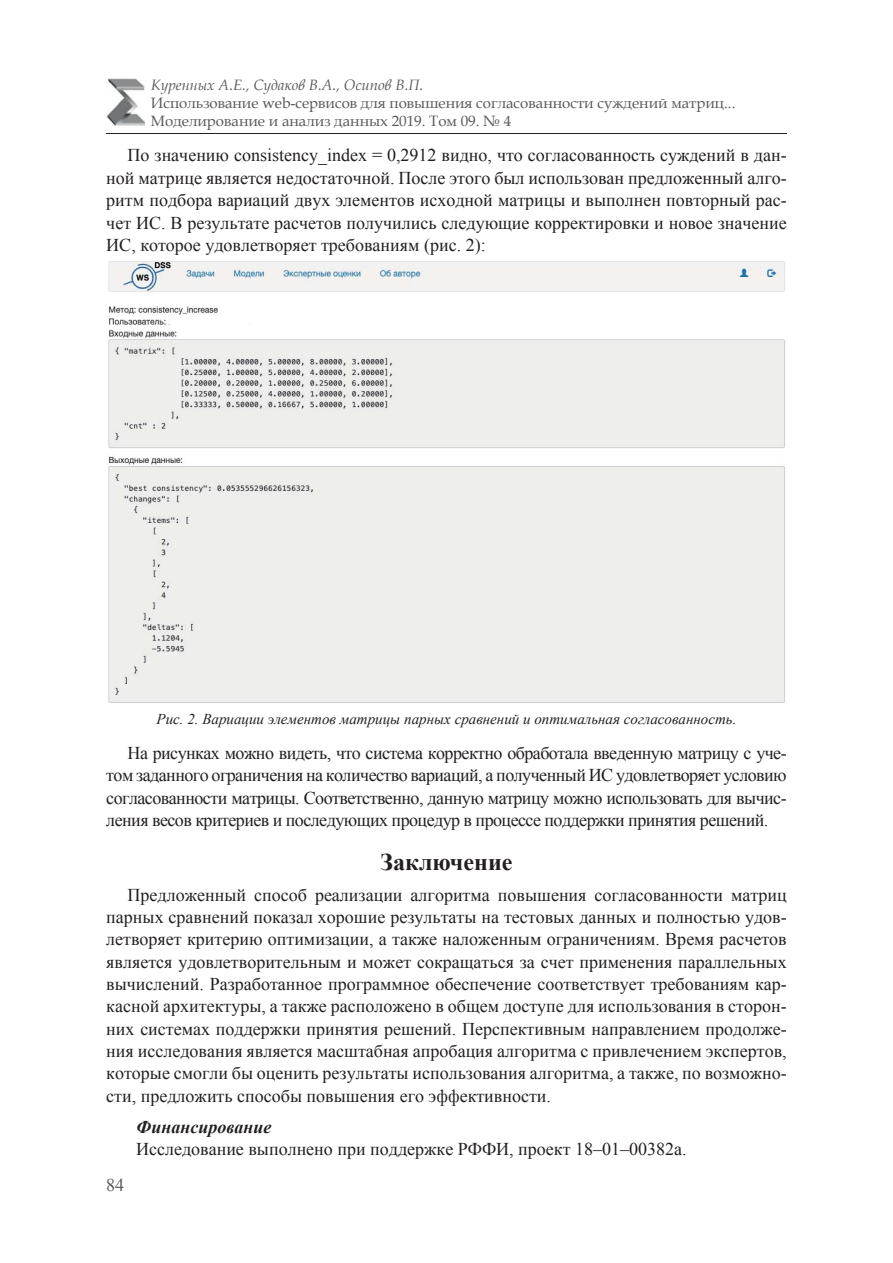
<style>
.page{position:relative;width:893px;height:1263px;background:#fff}
.page>*{position:absolute;margin:0;border:0;box-sizing:border-box;transform-origin:0 0}
.t1{font:700 24px "Times New Roman";color:#231f20}
.t2{font:18px/22.4px "Times New Roman";color:#231f20;text-align:justify}
.t3{font:italic 700 18px "Times New Roman";color:#231f20}
.t4{font:18px "Times New Roman";color:#58595b}
.t5{font:15px/18px "Book Antiqua";color:#58595b}
.t6{font:italic 15px "Times New Roman";color:#231f20}
.t7{font:italic 15px "Book Antiqua";color:#58595b}
</style>
<div class="page">
<hr style="left:106px;top:133px;width:681px;height:1px;background:#231f20">
<img style="left:106px;top:79px;width:38px;height:47px">
<img style="left:108px;top:261px;width:677px;height:442px">
<p class="t7" style="left:151px;top:76px;width:274px">Куренных А.Е., Судаков В.А., Осипов В.П.</p>
<p class="t5" style="left:151px;top:94px;width:586px">Использование web-сервисов для повышения согласованности суждений матриц...<br>Моделирование и анализ данных 2019. Том 09. № 4</p>
<p class="t2" style="left:106px;top:144px;width:682px;text-indent:21px">По значению consistency_index = 0,2912 видно, что согласованность суждений в дан&shy;ной матрице является недостаточной. После этого был использован предложенный алго&shy;ритм подбора вариаций двух элементов исходной матрицы и выполнен повторный рас&shy;чет ИС. В результате расчетов получились следующие корректировки и новое значение ИС, которое удовлетворяет требованиям (рис. 2):</p>
<p class="t6" style="left:156px;top:710px;width:581px">Рис. 2. Вариации элементов матрицы парных сравнений и оптимальная согласованность.</p>
<p class="t2" style="left:106px;top:742px;width:682px;text-indent:21px">На рисунках можно видеть, что система корректно обработала введенную матрицу с уче&shy;том заданного ограничения на количество вариаций, а полученный ИС удовлетворяет условию согласованности матрицы. Соответственно, данную матрицу можно использовать для вычис&shy;ления весов критериев и последующих процедур в процессе поддержки принятия решений.</p>
<h1 class="t1" style="left:381px;top:848px;width:133px">Заключение</h1>
<p class="t2" style="left:106px;top:883px;width:682px;text-indent:21px">Предложенный способ реализации алгоритма повышения согласованности матриц парных сравнений показал хорошие результаты на тестовых данных и полностью удов&shy;летворяет критерию оптимизации, а также наложенным ограничениям. Время расчетов является удовлетворительным и может сокращаться за счет применения параллельных вычислений. Разработанное программное обеспечение соответствует требованиям кар&shy;касной архитектуры, а также расположено в общем доступе для использования в сторон&shy;них системах поддержки принятия решений. Перспективным направлением продолже&shy;ния исследования является масштабная апробация алгоритма с привлечением экспертов, которые смогли бы оценить результаты использования алгоритма, а также, по возможно&shy;сти, предложить способы повышения его эффективности.</p>
<p class="t3" style="left:136px;top:1117px;width:137px">Финансирование</p>
<p class="t2" style="left:136px;top:1138px;width:552px">Исследование выполнено при поддержке РФФИ, проект 18–01–00382а.</p>
<p class="t4" style="left:106px;top:1175px;width:19px">84</p>
</div>
